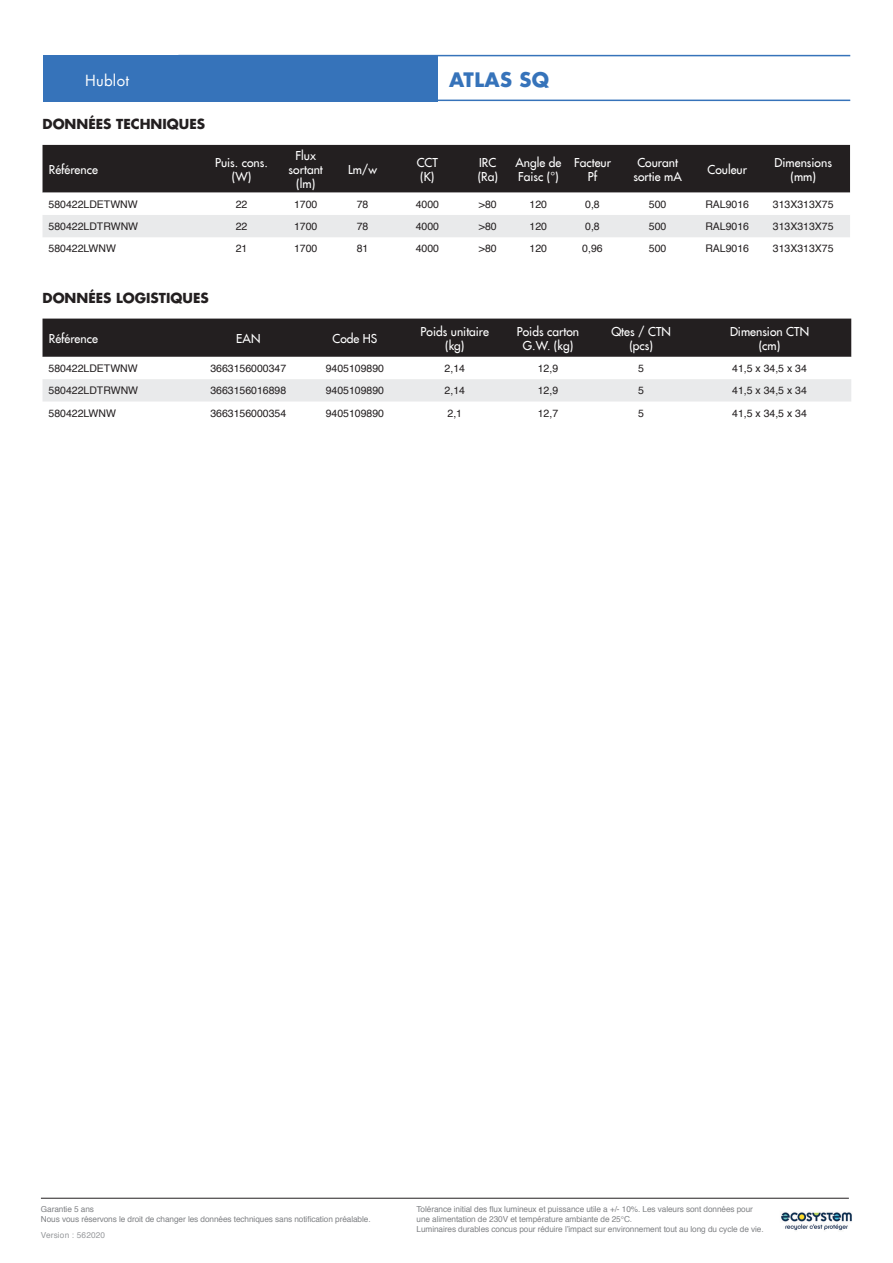
<style>
.page{position:relative;width:893px;height:1263px;background:#fff}
.page>*{position:absolute;margin:0;border:0;box-sizing:border-box;transform-origin:0 0}
.Titre_page_Deltaled{font:700 19.5px "Futura LT";letter-spacing:.02em;color:#3673ba}
.Titre_page_Deltaled-2{font:15px "Futura LT";letter-spacing:.02em;color:#fff}
.Sous-titre{font:700 13.5px "Futura LT";color:#231f20}
.Titre_colonne_tablea{font:12px/14.4px "Futura LT";color:#fff;text-align:center}
.content_tableau_smal{font:10.5px "Helvetica";color:#231f20}
.content_tableau_7pt{font:10.5px "Helvetica";color:#231f20}
.t1{font:8.25px/9.9px "Helvetica";letter-spacing:-.01em;color:#808285}
.t2{font:8.25px "Helvetica";letter-spacing:.02em;color:#97999c}
</style>
<div class="page">
<hr style="left:41px;top:1198px;width:808px;height:1px;background:#231f20">
<div style="left:43px;top:55px;width:394px;height:46px;background:#3673ba"></div>
<hr style="left:178px;top:55px;width:672px;height:1px;background:#3673ba">
<hr style="left:178px;top:100px;width:672px;height:1px;background:#3673ba">
<img style="left:781px;top:1212px;width:71px;height:19px">
<div style="left:43px;top:145px;width:807px;height:48px;background:#231f20"></div>
<div style="left:43px;top:215px;width:807px;height:22px;background:#e9eaeb"></div>
<div style="left:43px;top:319px;width:808px;height:38px;background:#231f20"></div>
<svg style="left:43px;top:401px;width:808px;height:1px"></svg>
<div style="left:43px;top:379px;width:808px;height:22px;background:#e9eaeb"></div>
<p class="Titre_page_Deltaled-2" style="left:85px;top:71px;width:45px">Hublot</p>
<p class="Titre_page_Deltaled" style="left:449px;top:67px;width:102px">ATLAS SQ</p>
<p class="Sous-titre" style="left:43px;top:115px;width:164px">DONNÉES TECHNIQUES</p>
<p class="Titre_colonne_tablea" style="left:49px;top:162px;width:51px">Référence</p>
<p class="Titre_colonne_tablea" style="left:215px;top:155px;width:54px">Puis. cons. (W)</p>
<p class="Titre_colonne_tablea" style="left:289px;top:148px;width:36px">Flux sortant (lm)</p>
<p class="Titre_colonne_tablea" style="left:515px;top:155px;width:47px;text-align:left">Angle de<br>Faisc (°)</p>
<p class="Titre_colonne_tablea" style="left:574px;top:155px;width:38px">Facteur<br>Pf</p>
<p class="Titre_colonne_tablea" style="left:633px;top:155px;width:50px">Courant sortie mA</p>
<p class="Titre_colonne_tablea" style="left:707px;top:162px;width:41px">Couleur</p>
<p class="Titre_colonne_tablea" style="left:417px;top:155px;width:23px">CCT</p>
<p class="Titre_colonne_tablea" style="left:420px;top:169px;width:16px">(K)</p>
<p class="Titre_colonne_tablea" style="left:479px;top:155px;width:19px">IRC</p>
<p class="Titre_colonne_tablea" style="left:478px;top:169px;width:22px">(Ra)</p>
<p class="Titre_colonne_tablea" style="left:348px;top:162px;width:31px">Lm/w</p>
<p class="Titre_colonne_tablea" style="left:775px;top:155px;width:59px">Dimensions</p>
<p class="Titre_colonne_tablea" style="left:791px;top:169px;width:27px">(mm)</p>
<p class="content_tableau_7pt" style="left:49px;top:196px;width:91px">580422LDETWNW</p>
<p class="content_tableau_smal" style="left:236px;top:196px;width:13px">22</p>
<p class="content_tableau_smal" style="left:294px;top:196px;width:25px">1700</p>
<p class="content_tableau_smal" style="left:357px;top:196px;width:13px">78</p>
<p class="content_tableau_smal" style="left:416px;top:196px;width:25px">4000</p>
<p class="content_tableau_smal" style="left:479px;top:196px;width:19px">&gt;80</p>
<p class="content_tableau_smal" style="left:530px;top:196px;width:19px">120</p>
<p class="content_tableau_smal" style="left:585px;top:196px;width:16px">0,8</p>
<p class="content_tableau_smal" style="left:649px;top:196px;width:19px">500</p>
<p class="content_tableau_smal" style="left:705px;top:196px;width:45px">RAL9016</p>
<p class="content_tableau_smal" style="left:773px;top:196px;width:62px">313X313X75</p>
<p class="content_tableau_7pt" style="left:49px;top:218px;width:91px">580422LDTRWNW</p>
<p class="content_tableau_smal" style="left:236px;top:218px;width:13px">22</p>
<p class="content_tableau_smal" style="left:294px;top:218px;width:25px">1700</p>
<p class="content_tableau_smal" style="left:357px;top:218px;width:13px">78</p>
<p class="content_tableau_smal" style="left:416px;top:218px;width:25px">4000</p>
<p class="content_tableau_smal" style="left:479px;top:218px;width:19px">&gt;80</p>
<p class="content_tableau_smal" style="left:530px;top:218px;width:19px">120</p>
<p class="content_tableau_smal" style="left:585px;top:218px;width:16px">0,8</p>
<p class="content_tableau_smal" style="left:649px;top:218px;width:19px">500</p>
<p class="content_tableau_smal" style="left:705px;top:218px;width:45px">RAL9016</p>
<p class="content_tableau_smal" style="left:773px;top:218px;width:62px">313X313X75</p>
<p class="content_tableau_7pt" style="left:49px;top:241px;width:69px">580422LWNW</p>
<p class="content_tableau_smal" style="left:236px;top:241px;width:13px">21</p>
<p class="content_tableau_smal" style="left:294px;top:241px;width:25px">1700</p>
<p class="content_tableau_smal" style="left:357px;top:241px;width:13px">81</p>
<p class="content_tableau_smal" style="left:416px;top:241px;width:25px">4000</p>
<p class="content_tableau_smal" style="left:479px;top:241px;width:19px">&gt;80</p>
<p class="content_tableau_smal" style="left:530px;top:241px;width:19px">120</p>
<p class="content_tableau_smal" style="left:582px;top:241px;width:22px">0,96</p>
<p class="content_tableau_smal" style="left:649px;top:241px;width:19px">500</p>
<p class="content_tableau_smal" style="left:705px;top:241px;width:45px">RAL9016</p>
<p class="content_tableau_smal" style="left:773px;top:241px;width:62px">313X313X75</p>
<p class="Sous-titre" style="left:43px;top:289px;width:168px">DONNÉES LOGISTIQUES</p>
<p class="Titre_colonne_tablea" style="left:49px;top:331px;width:51px">Référence</p>
<p class="Titre_colonne_tablea" style="left:236px;top:331px;width:26px">EAN</p>
<p class="Titre_colonne_tablea" style="left:332px;top:331px;width:46px">Code HS</p>
<p class="Titre_colonne_tablea" style="left:421px;top:324px;width:70px">Poids unitaire (kg)</p>
<p class="Titre_colonne_tablea" style="left:517px;top:324px;width:64px">Poids carton<br>G.W. (kg)</p>
<p class="Titre_colonne_tablea" style="left:611px;top:324px;width:61px">Qtes / CTN (pcs)</p>
<p class="Titre_colonne_tablea" style="left:730px;top:324px;width:81px">Dimension CTN</p>
<p class="Titre_colonne_tablea" style="left:759px;top:338px;width:23px">(cm)</p>
<p class="content_tableau_7pt" style="left:49px;top:360px;width:91px">580422LDETWNW</p>
<p class="content_tableau_smal" style="left:210px;top:360px;width:77px">3663156000347</p>
<p class="content_tableau_smal" style="left:326px;top:360px;width:60px">9405109890</p>
<p class="content_tableau_smal" style="left:445px;top:360px;width:22px">2,14</p>
<p class="content_tableau_smal" style="left:538px;top:360px;width:22px">12,9</p>
<p class="content_tableau_smal" style="left:638px;top:360px;width:7px">5</p>
<p class="content_tableau_smal" style="left:732px;top:360px;width:76px">41,5 x 34,5 x 34</p>
<p class="content_tableau_7pt" style="left:49px;top:382px;width:91px">580422LDTRWNW</p>
<p class="content_tableau_smal" style="left:210px;top:382px;width:77px">3663156016898</p>
<p class="content_tableau_smal" style="left:326px;top:382px;width:60px">9405109890</p>
<p class="content_tableau_smal" style="left:445px;top:382px;width:22px">2,14</p>
<p class="content_tableau_smal" style="left:538px;top:382px;width:22px">12,9</p>
<p class="content_tableau_smal" style="left:638px;top:382px;width:7px">5</p>
<p class="content_tableau_smal" style="left:732px;top:382px;width:76px">41,5 x 34,5 x 34</p>
<p class="content_tableau_7pt" style="left:49px;top:405px;width:69px">580422LWNW</p>
<p class="content_tableau_smal" style="left:210px;top:405px;width:77px">3663156000354</p>
<p class="content_tableau_smal" style="left:326px;top:405px;width:60px">9405109890</p>
<p class="content_tableau_smal" style="left:447px;top:405px;width:16px">2,1</p>
<p class="content_tableau_smal" style="left:538px;top:405px;width:22px">12,7</p>
<p class="content_tableau_smal" style="left:638px;top:405px;width:7px">5</p>
<p class="content_tableau_smal" style="left:732px;top:405px;width:76px">41,5 x 34,5 x 34</p>
<p class="t1" style="left:41px;top:1204px;width:55px">Garantie 5 ans</p>
<p class="t1" style="left:41px;top:1214px;width:331px">Nous vous réservons le droit de changer les données techniques sans notification préalable.</p>
<p class="t1" style="left:417px;top:1204px;width:338px">Tolérance initial des flux lumineux et puissance utile a +/- 10%. Les valeurs sont données pour une alimentation de 230V et température ambiante de 25°C.</p>
<p class="t1" style="left:417px;top:1224px;width:349px">Luminaires durables concus pour réduire l’impact sur environnement tout au long du cycle de vie.</p>
<p class="t2" style="left:41px;top:1228px;width:66px">Version : 562020</p>
</div>
